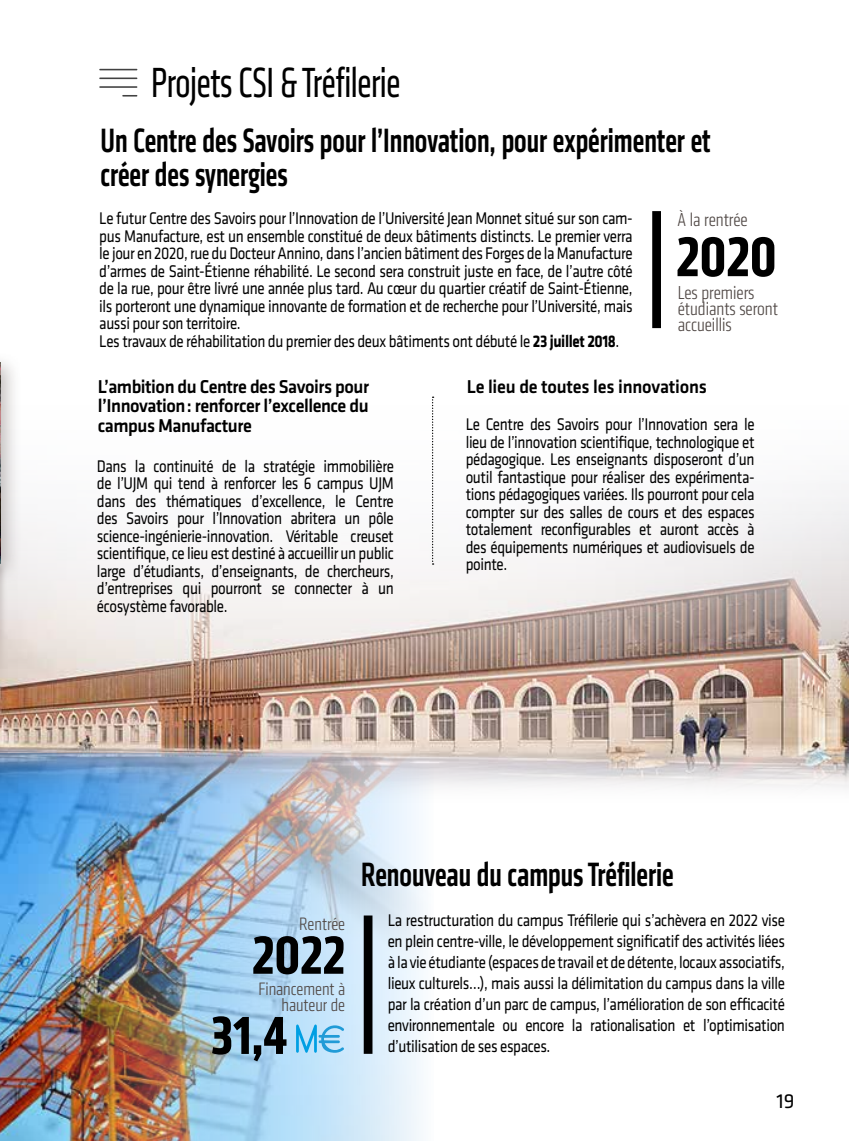
<style>
.page{position:relative;width:849px;height:1141px;background:#fff}
.page>*{position:absolute;margin:0;border:0;box-sizing:border-box;transform-origin:0 0}
.t1{font:700 condensed 57.93px "Klavika";color:#000}
.t2{font:700 condensed 55.48px "Klavika";color:#000}
.t3{font:condensed 43.75px "Klavika";letter-spacing:-.01em;color:#000;scale:.85 1}
.t4{font:500 condensed 35px/33.2px "Klavika";color:#000;scale:.86 1}
.t5{font:21px "Klavika";color:#000}
.t6{font:300 condensed 19.43px/16.3px "Klavika";color:#504845}
.t7{font:500 19.25px/19.2px "Klavika";letter-spacing:-.025em;color:#000;text-align:justify;scale:.95 1}
.t8{font:300 condensed 18.72px/15.6px "Klavika";color:#504845;text-align:right}
.t9{font:17.5px/17.5px "Klavika";letter-spacing:-.025em;color:#000;text-align:justify;scale:.86 1}
.s1{font-weight:700}
</style>
<div class="page">
<img style="left:0;top:821px;width:424px;height:320px">
<img style="left:0;top:396px;width:848px;height:425px">
<div style="left:652px;top:211px;width:8px;height:117px;background:#000"></div>
<div style="left:363px;top:915px;width:9px;height:139px;background:#000"></div>
<svg style="left:296px;top:1024px;width:48px;height:29px"></svg>
<hr style="left:99px;top:69px;width:38px;height:1px;background:#424242">
<hr style="left:99px;top:78px;width:38px;height:1px;background:#424242">
<hr style="left:99px;top:86px;width:38px;height:2px;background:#424242">
<svg style="left:122px;top:95px;width:15px;height:2px"></svg>
<svg style="left:432px;top:397px;width:1px;height:168px"></svg>
<div style="left:0;top:352px;width:22px;height:233px;background:#7a706d;opacity:.44"></div>
<img style="left:0;top:362px;width:1px;height:202px">
<h3 class="t3" style="left:151px;top:57px;width:294px">Projets CSI &amp; Tréfilerie</h3>
<h3 class="t4" style="left:100px;top:124px;width:710px">Un Centre des Savoirs pour l’Innovation, pour expérimenter et créer des synergies</h3>
<p class="t9" style="left:99px;top:209px;width:621px;text-align:left">Le futur Centre des Savoirs pour l’Innovation de l’Université Jean Monnet situé sur son cam&shy;pus Manufacture, est un ensemble constitué de deux bâtiments distincts. Le premier verra le jour en 2020, rue du Docteur Annino, dans l’ancien bâtiment des Forges de la Manufacture d’armes de Saint-Étienne réhabilité. Le second sera construit juste en face, de l’autre côté de la rue, pour être livré une année plus tard. Au cœur du quartier créatif de Saint-Étienne, ils porteront une dynamique innovante de formation et de recherche pour l’Université, mais aussi pour son territoire.<br>Les travaux de réhabilitation du premier des deux bâtiments ont débuté le <span class="s1">23 juillet 2018</span>.</p>
<p class="t6" style="left:677px;top:211px;width:72px">À la rentrée</p>
<h1 class="t1" style="left:675px;top:219px;width:102px">2020</h1>
<p class="t6" style="left:677px;top:285px;width:102px">Les premiers étudiants seront accueillis</p>
<p class="t7" style="left:98px;top:377px;width:287px">L’ambition du Centre des Savoirs pour l’Innovation: renforcer l’excellence du campus Manufacture</p>
<p class="t9" style="left:97px;top:457px;width:347px">Dans la continuité de la stratégie immobilière de l’UJM qui tend à renforcer les 6 campus UJM dans des thématiques d’excellence, le Centre des Savoirs pour l’Innovation abritera un pôle science-ingénierie-innovation. Véritable creuset scientifique, ce lieu est destiné à accueillir un public large d’étudiants, d’enseignants, de chercheurs, d’entreprises qui pourront se connecter à un écosystème favorable.</p>
<p class="t7" style="left:466px;top:377px;width:254px">Le lieu de toutes les innovations</p>
<p class="t9" style="left:465px;top:415px;width:337px">Le Centre des Savoirs pour l’Innovation sera le lieu de l’innovation scientifique, technologique et pédagogique. Les enseignants disposeront d’un outil fantastique pour réaliser des expérimenta&shy;tions pédagogiques variées. Ils pourront pour cela compter sur des salles de cours et des espaces totalement reconfigurables et auront accès à des équipements numériques et audiovisuels de pointe.</p>
<p class="t8" style="left:299px;top:916px;width:47px">Rentrée</p>
<h2 class="t2" style="left:252px;top:919px;width:95px">2022</h2>
<p class="t8" style="left:258px;top:982px;width:88px">Financement à hauteur de</p>
<h2 class="t2" style="left:210px;top:1000px;width:78px">31,4</h2>
<h3 class="t4" style="left:361px;top:858px;width:365px">Renouveau du campus Tréfilerie</h3>
<p class="t9" style="left:387px;top:909px;width:463px;line-height:21px">La restructuration du campus Tréfilerie qui s’achèvera en 2022 vise en plein centre-ville, le développement significatif des activités liées à la vie étudiante (espaces de travail et de détente, locaux associatifs, lieux culturels…), mais aussi la délimitation du campus dans la ville par la création d’un parc de campus, l’amélioration de son efficacité environnementale ou encore la rationalisation et l’optimisation d’utilisation de ses espaces.</p>
<p class="t5" style="left:776px;top:1087px;width:20px">19</p>
</div>
